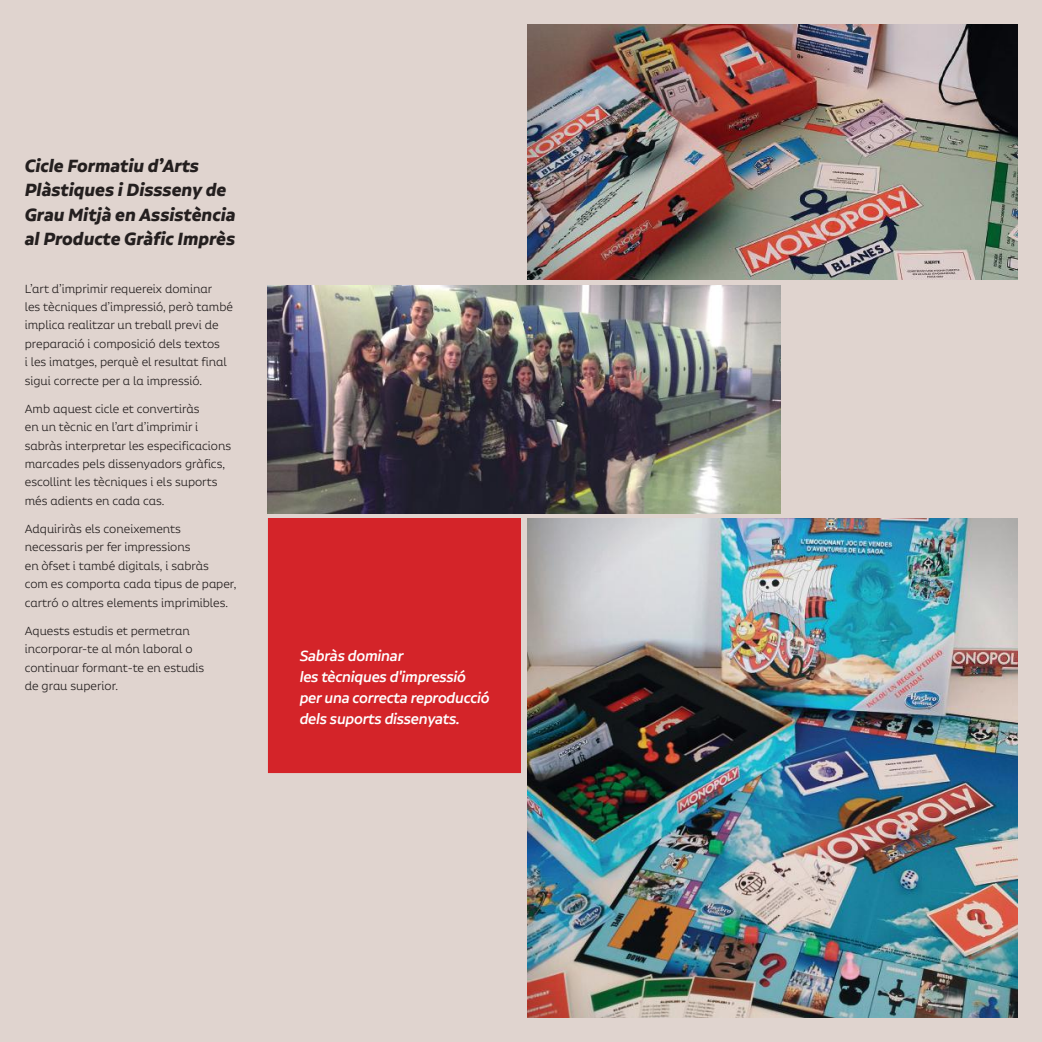
<style>
.page{position:relative;width:1042px;height:1042px;background:#e0d4cf}
.page>*{position:absolute;margin:0;border:0;box-sizing:border-box;transform-origin:0 0}
.t1{font:italic 700 21px/24.5px "Alvar Essential Alt";color:#241f1f}
.t2{font:italic 500 17.5px/21px "Alvar Essential Alt";letter-spacing:-.01em;color:#fff}
.t3{font:300 14px/18.4px "Alvar Essential Alt";color:#241f1f}
</style>
<div class="page">
<img style="left:528px;top:25px;width:489px;height:255px">
<div style="left:268px;top:518px;width:253px;height:255px;background:#d42429"></div>
<img style="left:268px;top:286px;width:512px;height:227px">
<img style="left:528px;top:518px;width:489px;height:499px">
<h1 class="t1" style="left:25px;top:153px;width:212px">Cicle Formatiu d’Arts<br>Plàstiques i Dissseny de<br>Grau Mitjà en Assistència al Producte Gràfic Imprès</h1>
<p class="t3" style="left:25px;top:279px;width:210px">L’art d’imprimir requereix dominar<br>les tècniques d’impressió, però també implica realitzar un treball previ de preparació i composició dels textos<br>i les imatges, perquè el resultat final sigui correcte per a la impressió.</p>
<p class="t3" style="left:25px;top:399px;width:208px">Amb aquest cicle et convertiràs<br>en un tècnic en l’art d’imprimir i sabràs interpretar les especificacions marcades pels dissenyadors gràfics, escollint les tècniques i els suports més adients en cada cas.</p>
<p class="t3" style="left:25px;top:519px;width:213px">Adquiriràs els coneixements necessaris per fer impressions<br>en òfset i també digitals, i sabràs<br>com es comporta cada tipus de paper, cartró o altres elements imprimibles.</p>
<p class="t3" style="left:25px;top:621px;width:181px">Aquests estudis et permetran incorporar-te al món laboral o continuar formant-te en estudis de grau superior.</p>
<p class="t2" style="left:300px;top:645px;width:191px">Sabràs dominar<br>les tècniques d'impressió per una correcta reproducció dels suports dissenyats.</p>
</div>
